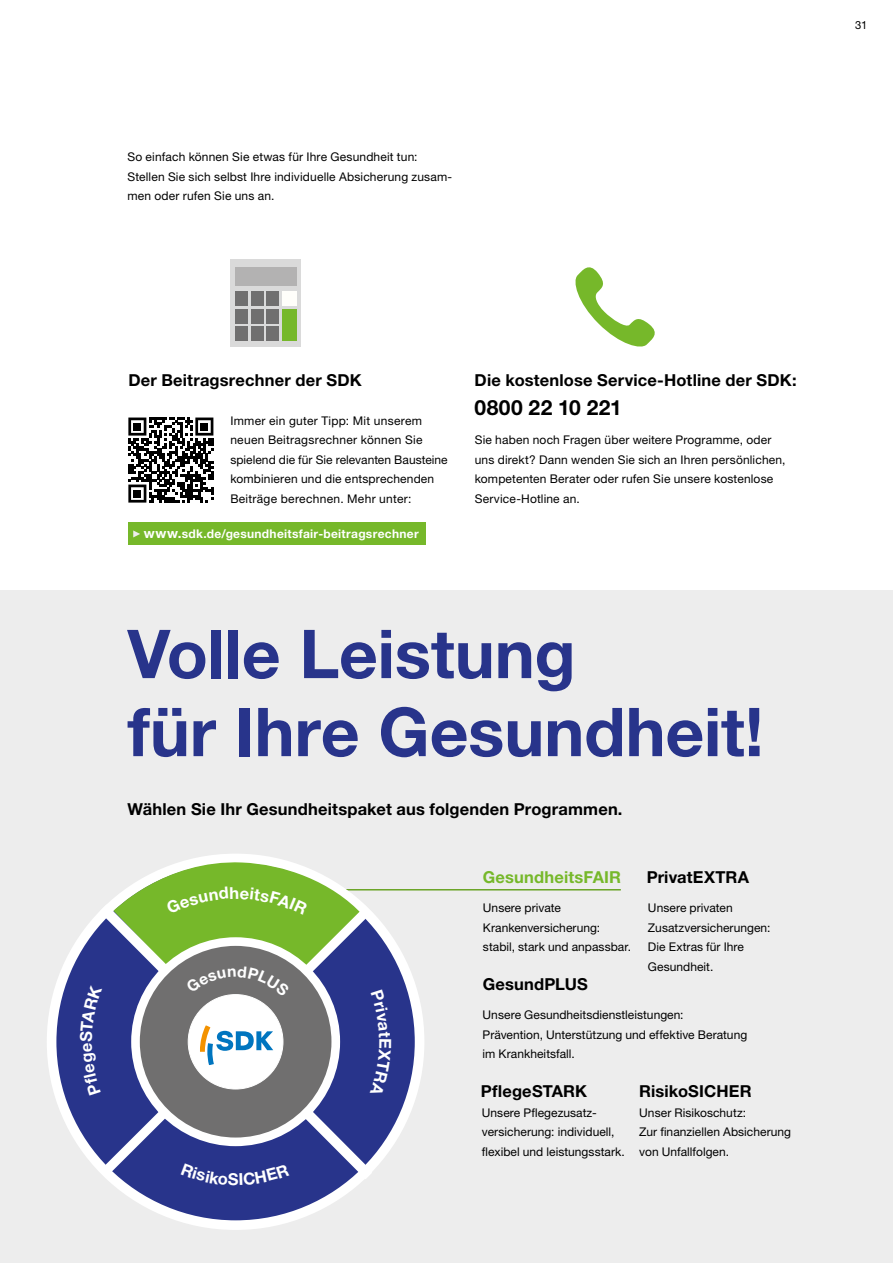
<style>
.page{position:relative;width:893px;height:1263px;background:#fff}
.page>*{position:absolute;margin:0;border:0;box-sizing:border-box;transform-origin:0 0}
.t1{font:700 67.5px/78px "Helvetica Neue LT Std";color:#28348b}
.t2{font:700 21px "Helvetica Neue LT Std";letter-spacing:.02em;color:#000}
.t3{font:700 16.5px "Helvetica Neue LT Std";letter-spacing:.01em;color:#000}
.t4{font:700 16.5px "Helvetica Neue LT Std";letter-spacing:.01em;color:#76b82a}
.t5{font:12px/19.5px "Helvetica Neue LT Std";letter-spacing:.01em;color:#000}
.t6{font:700 12px "Helvetica Neue LT Std";letter-spacing:.025em;color:#fff}
.t7{font:11.25px "Helvetica Neue LT Std";color:#000}
.s1{font-size:13.5px}
</style>
<div class="page">
<div style="left:128px;top:522px;width:298px;height:22px;background:#76b82a"></div>
<svg style="left:133px;top:530px;width:7px;height:7px"></svg>
<div style="left:0;top:590px;width:893px;height:673px;background:#ededed"></div>
<hr style="left:342px;top:889px;width:279px;height:1px;background:#6aa426">
<svg style="left:128px;top:417px;width:85px;height:86px"></svg>
<div style="left:134px;top:423px;width:7px;height:7px;background:#000"></div>
<div style="left:201px;top:423px;width:7px;height:7px;background:#000"></div>
<div style="left:134px;top:490px;width:7px;height:7px;background:#000"></div>
<div style="left:47px;top:854px;width:377px;height:376px;background:#fff;border-radius:50%"></div>
<div style="left:56px;top:863px;width:359px;height:357px;background:#28348b;border-radius:50%"></div>
<svg style="left:94px;top:904px;width:284px;height:279px"></svg>
<div style="left:140px;top:946px;width:191px;height:191px;background:#706f6f;border-radius:50%"></div>
<div style="left:188px;top:994px;width:95px;height:95px;background:#fff;border-radius:50%"></div>
<div style="left:231px;top:259px;width:70px;height:88px;background:#dadada"></div>
<div style="left:235px;top:267px;width:61px;height:18px;background:#b3b2b2"></div>
<div style="left:282px;top:309px;width:14px;height:31px;background:#76b82a"></div>
<div style="left:235px;top:292px;width:13px;height:14px;background:#706f6f"></div>
<div style="left:251px;top:292px;width:12px;height:14px;background:#706f6f"></div>
<div style="left:267px;top:292px;width:12px;height:14px;background:#706f6f"></div>
<div style="left:282px;top:292px;width:14px;height:14px;background:#fffefa"></div>
<div style="left:235px;top:309px;width:13px;height:14px;background:#706f6f"></div>
<div style="left:251px;top:309px;width:12px;height:14px;background:#706f6f"></div>
<div style="left:267px;top:309px;width:12px;height:14px;background:#706f6f"></div>
<div style="left:235px;top:326px;width:13px;height:14px;background:#706f6f"></div>
<div style="left:251px;top:326px;width:12px;height:14px;background:#706f6f"></div>
<div style="left:267px;top:326px;width:12px;height:14px;background:#706f6f"></div>
<svg style="left:575px;top:267px;width:80px;height:80px"></svg>
<svg style="left:94px;top:984px;width:8px;height:111px"></svg>
<svg style="left:370px;top:990px;width:8px;height:106px"></svg>
<svg style="left:181px;top:1163px;width:108px;height:20px"></svg>
<svg style="left:114px;top:859px;width:249px;height:206px"></svg>
<p class="t5" style="left:127px;top:147px;width:326px">So einfach können Sie etwas für Ihre Gesundheit tun:<br>Stellen Sie sich selbst Ihre individuelle Absicherung zusam&shy;men oder rufen Sie uns an.</p>
<p class="t7" style="left:855px;top:19px;width:14px">31</p>
<h3 class="t3" style="left:128px;top:369px;width:235px">Der Beitragsrechner der SDK</h3>
<p class="t5" style="left:230px;top:410px;width:219px">Immer ein guter Tipp: Mit unserem neuen Beitragsrechner können Sie spielend die für Sie relevanten Bausteine kombinieren und die entsprechenden Beiträge berechnen. Mehr unter:</p>
<p class="t6" style="left:144px;top:526px;width:276px"><span class="s1">www.</span>sdk.de/gesundheitsfair-beitragsrechner</p>
<h3 class="t3" style="left:475px;top:369px;width:323px">Die kostenlose Service-Hotline der SDK:</h3>
<h2 class="t2" style="left:475px;top:394px;width:149px">0800 22 10 221</h2>
<p class="t5" style="left:475px;top:430px;width:312px">Sie haben noch Fragen über weitere Programme, oder uns direkt? Dann wenden Sie sich an Ihren persönlichen, kompetenten Berater oder rufen Sie unsere kostenlose Service-Hotline an.</p>
<h1 class="t1" style="left:128px;top:613px;width:637px">Volle Leistung<br>für Ihre Gesundheit!</h1>
<h3 class="t3" style="left:128px;top:798px;width:496px">Wählen Sie Ihr Gesundheitspaket aus folgenden Programmen.</h3>
<h3 class="t4" style="left:483px;top:867px;width:140px">GesundheitsFAIR</h3>
<p class="t5" style="left:483px;top:898px;width:150px">Unsere private<br>Krankenversicherung: stabil, stark und anpassbar.</p>
<h3 class="t3" style="left:483px;top:974px;width:107px">GesundPLUS</h3>
<p class="t5" style="left:483px;top:1005px;width:266px">Unsere Gesundheitsdienstleistungen:<br>Prävention, Unterstützung und effektive Beratung im Krankheitsfall.</p>
<h3 class="t3" style="left:639px;top:1081px;width:114px">RisikoSICHER</h3>
<p class="t5" style="left:639px;top:1103px;width:153px">Unser Risikoschutz:<br>Zur finanziellen Absicherung von Unfallfolgen.</p>
<h3 class="t3" style="left:647px;top:867px;width:104px">PrivatEXTRA</h3>
<p class="t5" style="left:648px;top:898px;width:124px">Unsere privaten<br>Zusatzversicherungen:<br>Die Extras für Ihre<br>Gesundheit.</p>
<h3 class="t3" style="left:481px;top:1081px;width:108px">PflegeSTARK</h3>
<p class="t5" style="left:482px;top:1103px;width:144px">Unsere Pflegezusatz&shy;versicherung: individuell, flexibel und leistungsstark.</p>
</div>
